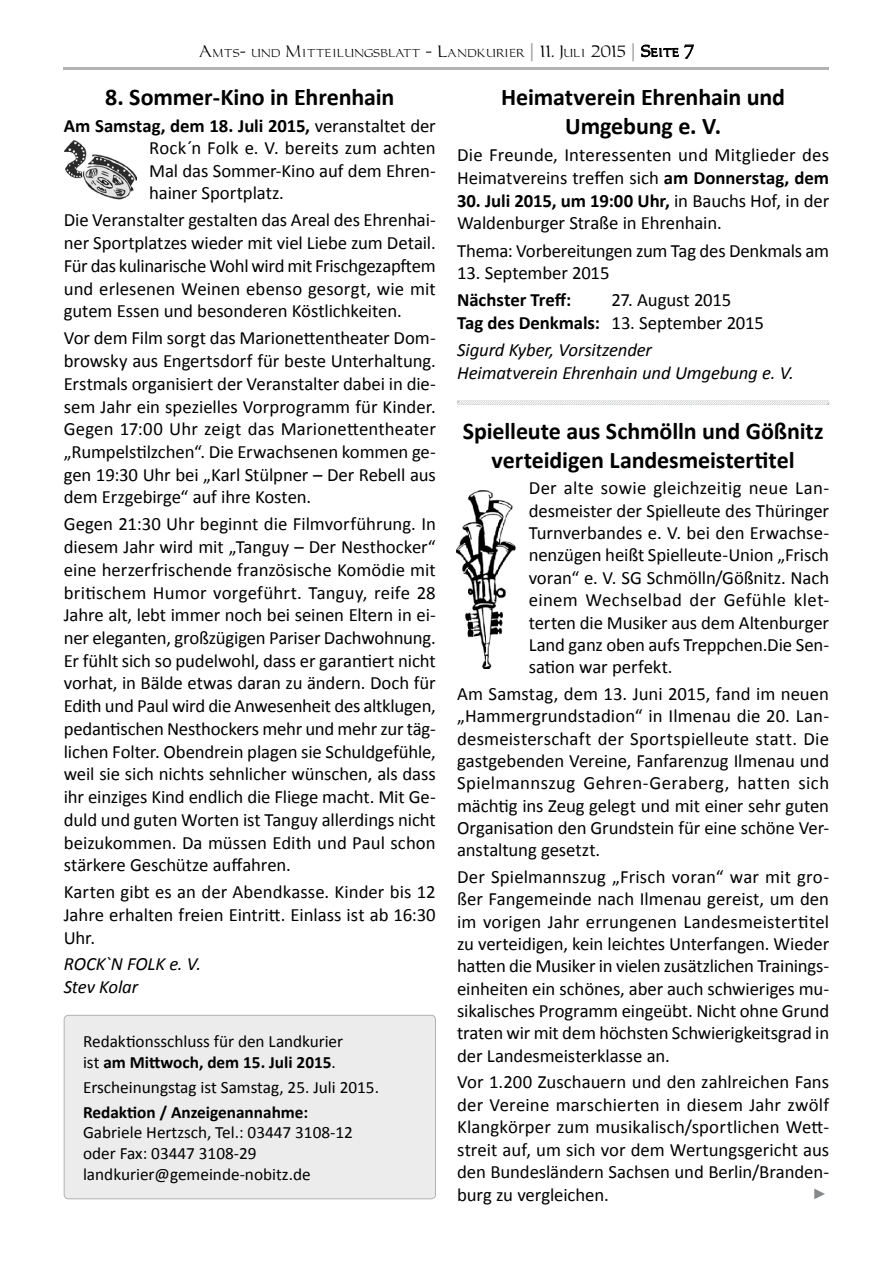
<style>
.page{position:relative;width:893px;height:1263px;background:#fff}
.page>*{position:absolute;margin:0;border:0;box-sizing:border-box;transform-origin:0 0}
.t1{font:700 24px/28.8px "Calibri";letter-spacing:-.005em;color:#000;text-align:center}
.t2{font:18.75px/22.4px "Calibri";letter-spacing:-.005em;color:#000;text-align:justify}
.t3{font:italic 18.75px/22.5px "Calibri";letter-spacing:-.01em;color:#000}
.t4{font:700 18.75px "Calibri";letter-spacing:-.005em;color:#000}
.t5{font:17.25px/20.7px "Calibri";color:#000}
.t6{font:700 17.25px "Calibri";color:#000}
.t7{font:15px "Carleton";color:#000}
.t8{font:15px "Arial Narrow";color:#878889}
.s1{font-size:18px;color:#9c9d9f}
.s2{font-weight:700}
</style>
<div class="page">
<hr style="left:63px;top:67px;width:766px;height:2px;background:#b1b2b4">
<div style="left:64px;top:1015px;width:371px;height:184px;background:#ececed;border-radius:4px"></div>
<div style="left:64px;top:1015px;width:372px;height:184px;border:1px solid #b1b2b4;border-radius:4px"></div>
<svg style="left:457px;top:400px;width:373px;height:5px"></svg>
<img style="left:64px;top:141px;width:73px;height:59px">
<img style="left:457px;top:490px;width:59px;height:179px">
<svg style="left:641px;top:44px;width:53px;height:15px"></svg>
<p class="t7" style="left:199px;top:42px;width:481px">Amts- und Mitteilungsblatt – Landkurier <span class="s1">|</span> 11. Juli 2015 <span class="s1">|</span> Seite</p>
<p class="t1" style="left:105px;top:83px;width:291px">8. Sommer-Kino in Ehrenhain</p>
<p class="t2" style="left:149px;top:115px;width:288px;text-indent:-86px"><span class="s2">Am Samstag, dem 18. Juli 2015,</span> veranstaltet der Rock´n Folk e. V. bereits zum achten Mal das Sommer-Kino auf dem Ehren&shy;hainer Sportplatz.</p>
<p class="t2" style="left:64px;top:209px;width:374px">Die Veranstalter gestalten das Areal des Ehrenhai&shy;ner Sportplatzes wieder mit viel Liebe zum Detail.<br>Für das kulinarische Wohl wird mit Frischgezapftem und erlesenen Weinen ebenso gesorgt, wie mit gutem Essen und besonderen Köstlichkeiten.</p>
<p class="t2" style="left:64px;top:327px;width:374px">Vor dem Film sorgt das Marionettentheater Dom&shy;browsky aus Engertsdorf für beste Unterhaltung.<br>Erstmals organisiert der Veranstalter dabei in die&shy;sem Jahr ein spezielles Vorprogramm für Kinder.<br>Gegen 17:00 Uhr zeigt das Marionettentheater „Rumpelstilzchen“. Die Erwachsenen kommen ge&shy;gen 19:30 Uhr bei „Karl Stülpner – Der Rebell aus dem Erzgebirge“ auf ihre Kosten.</p>
<p class="t2" style="left:64px;top:513px;width:374px;line-height:22.8px">Gegen 21:30 Uhr beginnt die Filmvorführung. In diesem Jahr wird mit „Tanguy – Der Nesthocker“ eine herzerfrischende französische Komödie mit britischem Humor vorgeführt. Tanguy, reife 28<br>Jahre alt, lebt immer noch bei seinen Eltern in ei&shy;ner eleganten, großzügigen Pariser Dachwohnung.<br>Er fühlt sich so pudelwohl, dass er garantiert nicht vorhat, in Bälde etwas daran zu ändern. Doch für Edith und Paul wird die Anwesenheit des altklugen, pedantischen Nesthockers mehr und mehr zur täg&shy;lichen Folter. Obendrein plagen sie Schuldgefühle, weil sie sich nichts sehnlicher wünschen, als dass ihr einziges Kind endlich die Fliege macht. Mit Ge&shy;duld und guten Worten ist Tanguy allerdings nicht beizukommen. Da müssen Edith und Paul schon stärkere Geschütze auffahren.</p>
<p class="t2" style="left:64px;top:881px;width:373px">Karten gibt es an der Abendkasse. Kinder bis 12<br>Jahre erhalten freien Eintritt. Einlass ist ab 16:30<br>Uhr.</p>
<p class="t3" style="left:64px;top:952px;width:139px">ROCK`N FOLK e. V.<br>Stev Kolar</p>
<p class="t5" style="left:83px;top:1031px;width:262px">Redaktionsschluss für den Landkurier ist <span class="s2">am Mittwoch, dem 15. Juli 2015</span>.</p>
<p class="t5" style="left:83px;top:1077px;width:297px">Erscheinungstag ist Samstag, 25. Juli 2015.</p>
<p class="t6" style="left:83px;top:1101px;width:227px">Redaktion / Anzeigenannahme:</p>
<p class="t5" style="left:83px;top:1122px;width:271px">Gabriele Hertzsch, Tel.: 03447 3108-12 oder Fax: 03447 3108-29 landkurier@gemeinde-nobitz.de</p>
<p class="t1" style="left:501px;top:83px;width:285px">Heimatverein Ehrenhain und<br>Umgebung e. V.</p>
<p class="t2" style="left:457px;top:143px;width:374px;line-height:22.8px">Die Freunde, Interessenten und Mitglieder des<br>Heimatvereins treffen sich <span class="s2">am Donnerstag, dem</span></p>
<p class="t2" style="left:457px;top:189px;width:374px;line-height:22.8px"><span class="s2">30. Juli 2015, um 19:00 Uhr,</span> in Bauchs Hof, in der<br>Waldenburger Straße in Ehrenhain.</p>
<p class="t2" style="left:457px;top:239px;width:373px">Thema: Vorbereitungen zum Tag des Denkmals am</p>
<p class="t2" style="left:457px;top:262px;width:154px">13. September 2015</p>
<p class="t4" style="left:457px;top:288px;width:116px">Nächster Treff:</p>
<p class="t2" style="left:457px;top:289px;width:308px;line-height:22.8px;text-indent:154px">27. August 2015<br><span class="s2">Tag des Denkmals:</span> 13. September 2015</p>
<p class="t3" style="left:457px;top:338px;width:338px">Sigurd Kyber, Vorsitzender<br>Heimatverein Ehrenhain und Umgebung e. V.</p>
<p class="t1" style="left:463px;top:417px;width:362px">Spielleute aus Schmölln und Gößnitz verteidigen Landesmeistertitel</p>
<p class="t2" style="left:529px;top:477px;width:302px">Der alte sowie gleichzeitig neue Lan&shy;desmeister der Spielleute des Thüringer Turnverbandes e. V. bei den Erwachse&shy;nenzügen heißt Spielleute-Union „Frisch voran“ e. V. SG Schmölln/Gößnitz. Nach einem Wechselbad der Gefühle klet&shy;terten die Musiker aus dem Altenburger Land ganz oben aufs Treppchen.Die Sen&shy;sation war perfekt.</p>
<p class="t2" style="left:457px;top:682px;width:374px">Am Samstag, dem 13. Juni 2015, fand im neuen „Hammergrundstadion“ in Ilmenau die 20. Lan&shy;desmeisterschaft der Sportspielleute statt. Die gastgebenden Vereine, Fanfarenzug Ilmenau und Spielmannszug Gehren-Geraberg, hatten sich mächtig ins Zeug gelegt und mit einer sehr guten Organisation den Grundstein für eine schöne Ver&shy;anstaltung gesetzt.</p>
<p class="t2" style="left:457px;top:865px;width:374px">Der Spielmannszug „Frisch voran“ war mit gro&shy;ßer Fangemeinde nach Ilmenau gereist, um den im vorigen Jahr errungenen Landesmeistertitel zu verteidigen, kein leichtes Unterfangen. Wieder hatten die Musiker in vielen zusätzlichen Trainings&shy;einheiten ein schönes, aber auch schwieriges mu&shy;sikalisches Programm eingeübt. Nicht ohne Grund traten wir mit dem höchsten Schwierigkeitsgrad in der Landesmeisterklasse an.</p>
<p class="t2" style="left:457px;top:1071px;width:374px">Vor 1.200 Zuschauern und den zahlreichen Fans der Vereine marschierten in diesem Jahr zwölf Klangkörper zum musikalisch/sportlichen Wett&shy;streit auf, um sich vor dem Wertungsgericht aus den Bundesländern Sachsen und Berlin/Branden&shy;burg zu vergleichen.</p>
<p class="t8" style="left:814px;top:1183px;width:16px">►</p>
</div>
